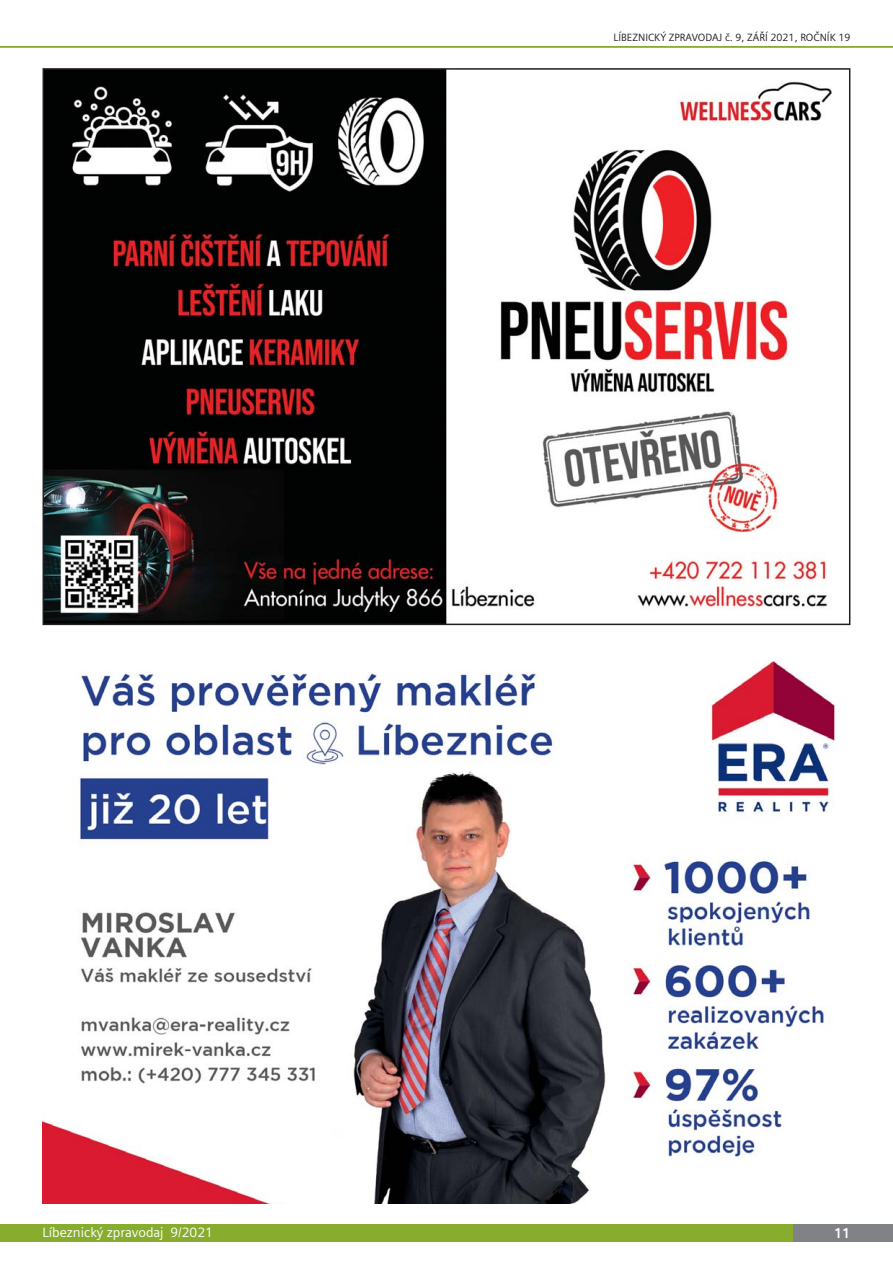
<style>
.page{position:relative;width:893px;height:1263px;background:#fff}
.page>*{position:absolute;margin:0;border:0;box-sizing:border-box;transform-origin:0 0}
.t1{font:700 14.25px "Siemens Sans OT";color:#fff}
.t2{font:13.5px "Siemens Sans OT";color:#fff}
.t3{font:10.5px "Siemens Sans OT";color:#231f20}
</style>
<div class="page">
<div style="left:0;top:1225px;width:845px;height:17px;background:#88ac2e"></div>
<div style="left:793px;top:1225px;width:100px;height:17px;background:#808285"></div>
<hr style="left:0;top:46px;width:893px;height:1px;background:#88ac2e">
<img style="left:46px;top:71px;width:786px;height:551px">
<img style="left:43px;top:661px;width:792px;height:542px">
<p class="t3" style="left:613px;top:34px;width:239px">LÍBEZNICKÝ ZPRAVODAJ č. 9, ZÁŘÍ 2021, ROČNÍK 19</p>
<p class="t2" style="left:43px;top:1227px;width:172px">Líbeznický zpravodaj 9/2021</p>
<h1 class="t1" style="left:834px;top:1227px;width:18px">11</h1>
</div>
